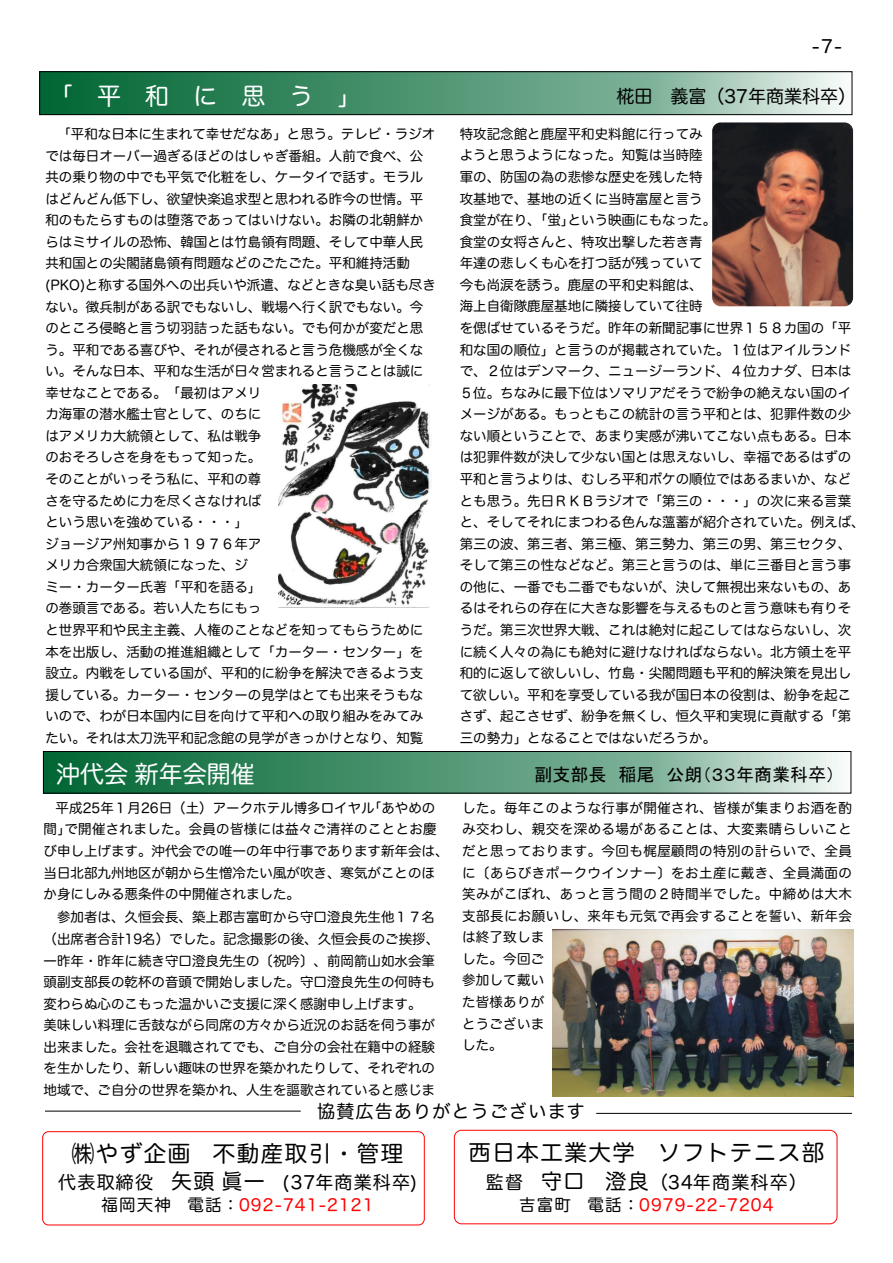
<style>
.page{position:relative;width:893px;height:1263px;background:#fff}
.page>*{position:absolute;margin:0;border:0;box-sizing:border-box;transform-origin:0 0}
.t1{font:24px "Hira Maru Pro W4";color:#fff}
.t2{font:22.5px "Hira Maru Pro W4";letter-spacing:.065em;color:#000}
.t3{font:18px "Hira Maru Pro W4";letter-spacing:.065em;color:#000}
.t4{font:18px "MS P Gothic";color:#000}
.t5{font:18px "Hira Maru Pro W4";color:#000}
.t6{font:16.5px "Hira Maru Pro W4";letter-spacing:.065em;color:#f00}
.t7{font:13.5px/21.6px "Hira Maru Pro W4";color:#000}
.t8{font:13.5px/21.6px "Hira Maru Pro W4";letter-spacing:.03em;color:#000}
.s1{font-size:21px}
.s2{color:#000}
</style>
<div class="page">
<div style="left:42px;top:1131px;width:383px;height:94px;border:1px solid #f00;border-radius:6px"></div>
<hr style="left:45px;top:1111px;width:256px;height:1px;background:#000">
<svg style="left:41px;top:73px;width:799px;height:40px;background:#5b9d7c"></svg>
<div style="left:39px;top:71px;width:813px;height:44px;border:1px solid #000"></div>
<hr style="left:596px;top:1113px;width:256px;height:1px;background:#000">
<svg style="left:45px;top:753px;width:794px;height:38px;background:#5b9d7c"></svg>
<div style="left:43px;top:751px;width:808px;height:42px;border:1px solid #000"></div>
<img style="left:279px;top:385px;width:152px;height:221px">
<img style="left:712px;top:122px;width:141px;height:184px;border-radius:9px">
<img style="left:553px;top:929px;width:301px;height:168px">
<div style="left:454px;top:1130px;width:383px;height:94px;border:1px solid #f00;border-radius:7px"></div>
<h3 class="t3" style="left:812px;top:37px;width:32px">-7-</h3>
<h1 class="t1" style="left:49px;top:84px;width:313px">「　平　和　に　思　う　」</h1>
<p class="t7" style="left:45px;top:123px;width:392px;text-indent:12px">「平和な日本に生まれて幸せだなあ」と思う。テレビ・ラジオでは毎日オーバー過ぎるほどのはしゃぎ番組。人前で食べ、公共の乗り物の中でも平気で化粧をし、ケータイで話す。モラルはどんどん低下し、欲望快楽追求型と思われる昨今の世情。平和のもたらすものは堕落であってはいけない。お隣の北朝鮮からはミサイルの恐怖、韓国とは竹島領有問題、そして中華人民共和国との尖閣諸島領有問題などのごたごた。平和維持活動(PKO)と称する国外への出兵いや派遣、などときな臭い話も尽きない。徴兵制がある訳でもないし、戦場へ行く訳でもない。今のところ侵略と言う切羽詰った話もない。でも何かが変だと思う。平和である喜びや、それが侵されると言う危機感が全くない。そんな日本、平和な生活が日々営まれると言うことは誠に幸せなことである。「最初はアメリ<br>カ海軍の潜水艦士官として、のちに<br>はアメリカ大統領として、私は戦争<br>のおそろしさを身をもって知った。<br>そのことがいっそう私に、平和の尊<br>さを守るために力を尽くさなければ<br>という思いを強めている・・・」<br>ジョージア州知事から１９７６年ア<br>メリカ合衆国大統領になった、ジ<br>ミー・カーター氏著「平和を語る」<br>の巻頭言である。若い人たちにもっ<br>と世界平和や民主主義、人権のことなどを知ってもらうために本を出版し、活動の推進組織として「カーター・センター」を設立。内戦をしている国が、平和的に紛争を解決できるよう支援している。カーター・センターの見学はとても出来そうもないので、わが日本国内に目を向けて平和への取り組みをみてみたい。それは太刀洗平和記念館の見学がきっかけとなり、知覧</p>
<p class="t7" style="left:460px;top:123px;width:407px">特攻記念館と鹿屋平和史料館に行ってみ<br>ようと思うようになった。知覧は当時陸<br>軍の、防国の為の悲惨な歴史を残した特<br>攻基地で、基地の近くに当時富屋と言う<br>食堂が在り、｢蛍｣という映画にもなった。<br>食堂の女将さんと、特攻出撃した若き青<br>年達の悲しくも心を打つ話が残っていて<br>今も尚涙を誘う。鹿屋の平和史料館は、<br>海上自衛隊鹿屋基地に隣接していて往時<br>を偲ばせているそうだ。昨年の新聞記事に世界１５８カ国の「平和な国の順位」と言うのが掲載されていた。１位はアイルランドで、２位はデンマーク、ニュージーランド、４位カナダ、日本は<br>５位。ちなみに最下位はソマリアだそうで紛争の絶えない国のイメージがある。もっともこの統計の言う平和とは、犯罪件数の少ない順ということで、あまり実感が沸いてこない点もある。日本は犯罪件数が決して少ない国とは思えないし、幸福であるはずの平和と言うよりは、むしろ平和ボケの順位ではあるまいか、などとも思う。先日ＲＫＢラジオで「第三の・・・」の次に来る言葉と、そしてそれにまつわる色んな薀蓄が紹介されていた。例えば、第三の波、第三者、第三極、第三勢力、第三の男、第三セクタ、そして第三の性などなど。第三と言うのは、単に三番目と言う事の他に、一番でも二番でもないが、決して無視出来ないもの、あるはそれらの存在に大きな影響を与えるものと言う意味も有りそうだ。第三次世界大戦、これは絶対に起こしてはならないし、次に続く人々の為にも絶対に避けなければならない。北方領土を平和的に返して欲しいし、竹島・尖閣問題も平和的解決策を見出して欲しい。平和を享受している我が国日本の役割は、紛争を起こさず、起こさせず、紛争を無くし、恒久平和実現に貢献する「第三の勢力」となることではないだろうか。</p>
<h3 class="t5" style="left:616px;top:87px;width:241px">椛田　義富（37年商業科卒）</h3>
<h1 class="t1" style="left:56px;top:761px;width:200px">沖代会新年会開催</h1>
<p class="t7" style="left:44px;top:797px;width:406px;text-indent:12px">平成25年１月26日（土）アークホテル博多ロイヤル｢あやめの間｣で開催されました。会員の皆様には益々ご清祥のこととお慶び申し上げます。沖代会での唯一の年中行事であります新年会は、当日北部九州地区が朝から生憎冷たい風が吹き、寒気がことのほか身にしみる悪条件の中開催されました。</p>
<p class="t7" style="left:44px;top:906px;width:397px">　参加者は、久恒会長、築上郡吉富町から守口澄良先生他１７名（出席者合計19名）でした。記念撮影の後、久恒会長のご挨拶、一昨年・昨年に続き守口澄良先生の〔祝吟〕、前岡箭山如水会筆頭副支部長の乾杯の音頭で開始しました。守口澄良先生の何時も変わらぬ心のこもった温かいご支援に深く感謝申し上げます。　美味しい料理に舌鼓ながら同席の方々から近況のお話を伺う事が出来ました。会社を退職されてでも、ご自分の会社在籍中の経験を生かしたり、新しい趣味の世界を築かれたりして、それぞれの地域で、ご自分の世界を築かれ、人生を謳歌されていると感じま</p>
<h3 class="t4" style="left:535px;top:766px;width:302px">副支部長　稲尾　公朗（３３年商業科卒）</h3>
<p class="t8" style="left:462px;top:797px;width:391px">した。毎年このような行事が開催され、皆様が集まりお酒を酌み交わし、親交を深める場があることは、大変素晴らしいことだと思っております。今回も梶屋顧問の特別の計らいで、全員に〔あらびきポークウインナー〕をお土産に戴き、全員満面の笑みがこぼれ、あっと言う間の２時間半でした。中締めは大木支部長にお願いし、来年も元気で再会することを誓い、新年会は終了致しま<br>した。今回ご<br>参加して戴い<br>た皆様ありが<br>とうございま<br>した。</p>
<h3 class="t3" style="left:317px;top:1102px;width:269px">協賛広告ありがとうございます</h3>
<h2 class="t2" style="left:72px;top:1142px;width:333px">㈱やず企画　不動産取引・管理</h2>
<h3 class="t3" style="left:58px;top:1173px;width:360px">代表取締役　<span class="s1">矢頭眞一</span> (37年商業科卒)</h3>
<p class="t6" style="left:102px;top:1197px;width:273px"><span class="s2">福岡天神　電話：</span>092-741-2121</p>
<h2 class="t2" style="left:469px;top:1142px;width:357px">西日本工業大学　ソフトテニス部</h2>
<h3 class="t3" style="left:486px;top:1173px;width:323px">監督　<span class="s1">守口　澄良</span>（34年商業科卒）</h3>
<p class="t6" style="left:519px;top:1196px;width:256px"><span class="s2">吉富町　電話：</span>0979-22-7204</p>
</div>
